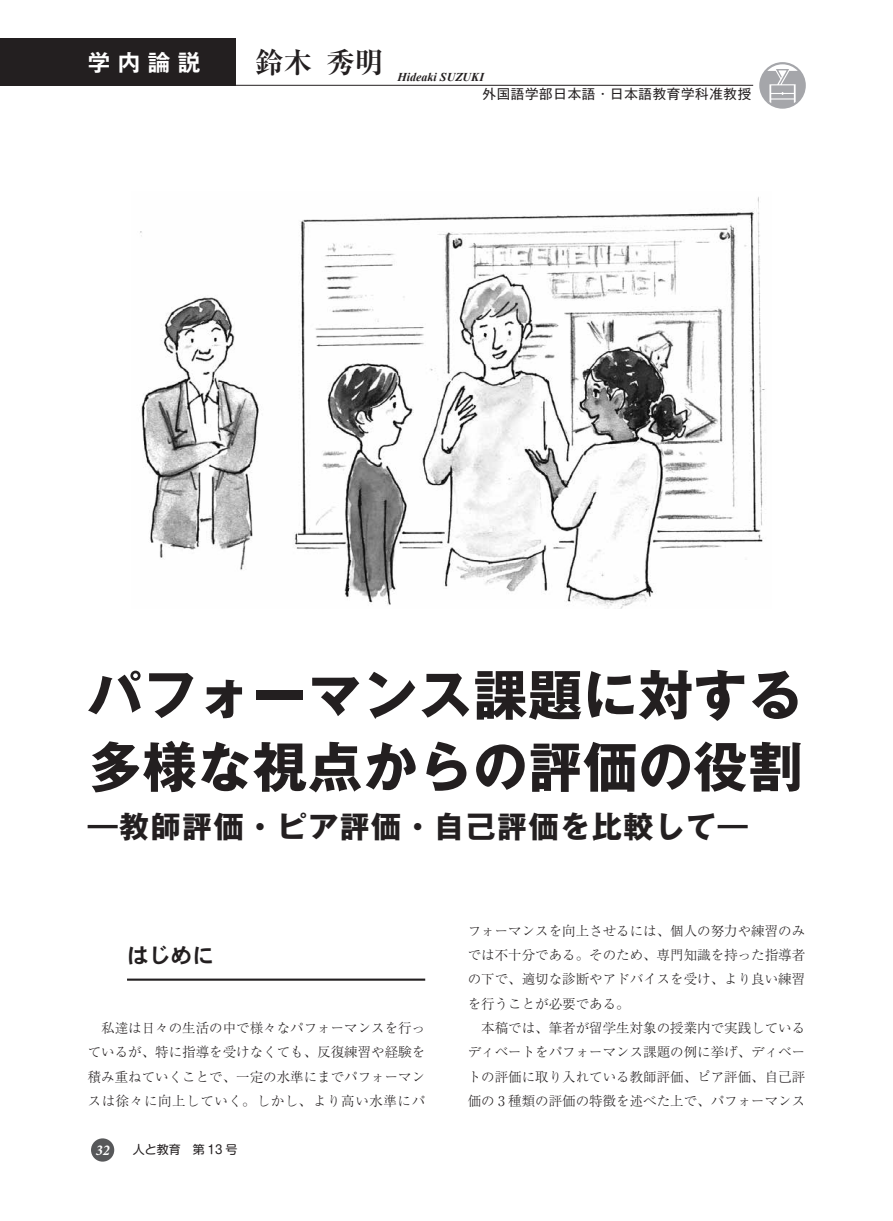
<style>
.page{position:relative;width:893px;height:1221px;background:#fff}
.page>*{position:absolute;margin:0;border:0;box-sizing:border-box;transform-origin:0 0}
.t1{font:700 54px/72px "Gothic MB101 Pr 6 N";letter-spacing:.02em;color:#231f20}
.t2{font:700 30px "Gothic MB101 Pr 6 N";letter-spacing:.05em;color:#231f20}
.t3{font:700 28.5px "Ryumin Pr 6 N";color:#231f20}
.t4{font:700 22.5px "Gothic MB101 Pr 6 N De";color:#fff}
.t5{font:21.75px "DFHS Gothic W7 WINP RKSJ H";color:#231f20}
.t6{font:italic 700 condensed 15px "Minion Pro";color:#fff}
.t7{font:300 13.5px/24.3px "Ryumin Pr 6 N";color:#231f20;text-align:justify}
.t8{font:13.5px "Gothic MB101 Pr 6 N";letter-spacing:.05em;color:#231f20}
.t9{font:italic 700 12px "Times New Roman";color:#231f20}
.t10{font:12px "Shin M Go Pr 6 N";color:#231f20}
</style>
<div class="page">
<div style="left:91px;top:1138px;width:23px;height:23px;background:#57585a;border-radius:50%"></div>
<hr style="left:88px;top:85px;width:665px;height:1px;background:#231f20">
<div style="left:0;top:38px;width:235px;height:47px;background:#231f20"></div>
<svg style="left:759px;top:62px;width:47px;height:47px"></svg>
<img style="left:140px;top:197px;width:625px;height:411px">
<hr style="left:127px;top:978px;width:298px;height:2px;background:#231f20">
<h3 class="t4" style="left:88px;top:44px;width:114px">学 内 論 説</h3>
<h3 class="t3" style="left:255px;top:40px;width:130px">鈴木 秀明</h3>
<p class="t9" style="left:398px;top:68px;width:88px">Hideaki SUZUKI</p>
<p class="t8" style="left:483px;top:83px;width:270px">外国語学部日本語・日本語教育学科准教授</p>
<h1 class="t1" style="left:88px;top:657px;width:716px">パフォーマンス課題に対する多様な視点からの評価の役割</h1>
<h2 class="t2" style="left:88px;top:802px;width:661px">―教師評価・ピア評価・自己評価を比較して―</h2>
<h3 class="t5" style="left:127px;top:944px;width:88px">はじめに</h3>
<p class="t7" style="left:88px;top:1014px;width:339px;text-indent:14px">私達は日々の生活の中で様々なパフォーマンスを行っているが、特に指導を受けなくても、反復練習や経験を積み重ねていくことで、一定の水準にまでパフォーマンスは徐々に向上していく。しかし、より高い水準にパ</p>
<p class="t6" style="left:96px;top:1139px;width:15px">32</p>
<p class="t10" style="left:133px;top:1139px;width:106px">人と教育　第 13 号</p>
<p class="t7" style="left:468px;top:917px;width:339px">フォーマンスを向上させるには、個人の努力や練習のみでは不十分である。そのため、専門知識を持った指導者の下で、適切な診断やアドバイスを受け、より良い練習を行うことが必要である。</p>
<p class="t7" style="left:468px;top:1014px;width:339px;text-indent:14px">本稿では、筆者が留学生対象の授業内で実践しているディベートをパフォーマンス課題の例に挙げ、ディベートの評価に取り入れている教師評価、ピア評価、自己評価の 3 種類の評価の特徴を述べた上で、パフォーマンス</p>
</div>
